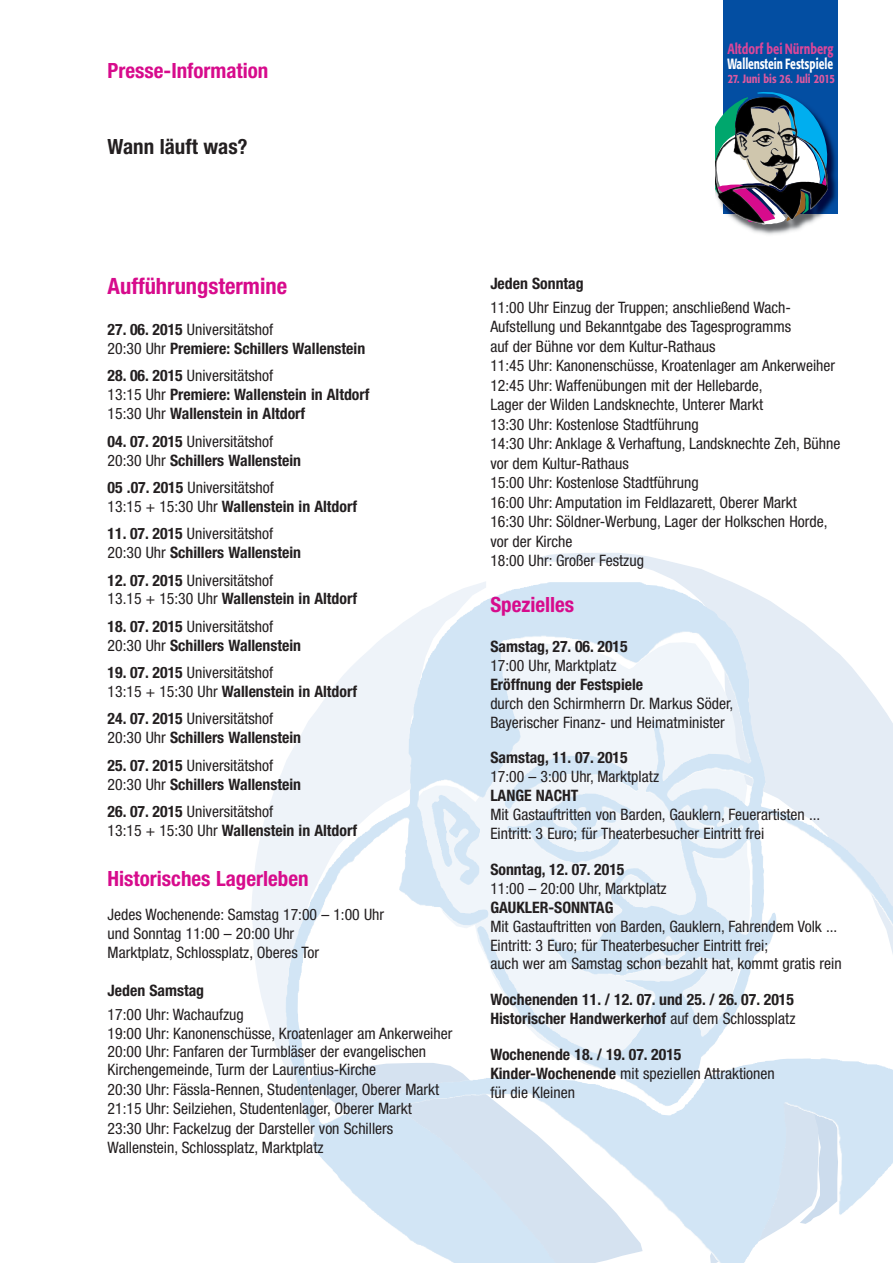
<style>
.page{position:relative;width:893px;height:1263px;background:#fff}
.page>*{position:absolute;margin:0;border:0;box-sizing:border-box;transform-origin:0 0}
.t1{font:700 condensed 22.5px "Helvetica Neue";color:#d70b8c}
.t2{font:700 condensed 21px "Helvetica Neue";color:#d70b8c}
.t3{font:700 condensed 21px "Helvetica Neue";color:#231f20}
.t4{font:condensed 15.75px/19.5px "Helvetica Neue";color:#231f20}
.t5{font:700 condensed 15.75px/18.9px "Helvetica Neue";color:#231f20}
.t6{font:500 14.7px "Formata";color:#fff;scale:.7 1}
.t7{font:500 14.7px "Formata";color:#db4699;scale:.75 1}
.t8{font:500 12px "Formata";color:#de59a0;scale:.8 1}
.s1{font-weight:400}
</style>
<div class="page">
<svg style="left:538px;top:553px;width:354px;height:246px;fill:#e4ecf5"></svg>
<svg style="left:757px;top:799px;width:135px;height:270px"></svg>
<svg style="left:308px;top:1070px;width:334px;height:193px;fill:#d2e5f5"></svg>
<svg style="left:506px;top:1084px;width:332px;height:179px"></svg>
<svg style="left:486px;top:642px;width:271px;height:428px;fill:#f0f5fa"></svg>
<svg style="left:251px;top:582px;width:235px;height:532px"></svg>
<img style="left:431px;top:793px;width:202px;height:93px">
<div style="left:723px;top:0;width:115px;height:213px;background:#034ea2"></div>
<img style="left:739px;top:224px;width:68px;height:11px">
<svg style="left:715px;top:92px;width:123px;height:132px"></svg>
<img style="left:739px;top:135px;width:35px;height:16px">
<h2 class="t2" style="left:108px;top:58px;width:162px">Presse-Information</h2>
<h2 class="t3" style="left:108px;top:134px;width:142px">Wann läuft was?</h2>
<p class="t7" style="left:727px;top:40px;width:143px">Altdorf bei Nürnberg</p>
<p class="t6" style="left:727px;top:55px;width:153px">Wallenstein Festspiele</p>
<p class="t8" style="left:728px;top:71px;width:136px">27. Juni bis 26. Juli 2015</p>
<h1 class="t1" style="left:108px;top:272px;width:181px">Aufführungstermine</h1>
<p class="t5" style="left:108px;top:320px;width:259px">27. 06. 2015 <span class="s1">Universitätshof<br>20:30 Uhr</span> Premiere: Schillers Wallenstein</p>
<p class="t5" style="left:108px;top:366px;width:263px">28. 06. 2015 <span class="s1">Universitätshof<br>13:15 Uhr</span> Premiere: Wallenstein in Altdorf<br><span class="s1">15:30 Uhr</span> Wallenstein in Altdorf</p>
<p class="t5" style="left:108px;top:431px;width:195px">04. 07. 2015 <span class="s1">Universitätshof<br>20:30 Uhr</span> Schillers Wallenstein</p>
<p class="t5" style="left:108px;top:478px;width:251px">05 .07. 2015 <span class="s1">Universitätshof<br>13:15 + 15:30 Uhr</span> Wallenstein in Altdorf</p>
<p class="t5" style="left:108px;top:524px;width:195px">11. 07. 2015 <span class="s1">Universitätshof<br>20:30 Uhr</span> Schillers Wallenstein</p>
<p class="t5" style="left:108px;top:570px;width:251px">12. 07. 2015 <span class="s1">Universitätshof<br>13.15 + 15:30 Uhr</span> Wallenstein in Altdorf</p>
<p class="t5" style="left:108px;top:617px;width:195px">18. 07. 2015 <span class="s1">Universitätshof<br>20:30 Uhr</span> Schillers Wallenstein</p>
<p class="t5" style="left:108px;top:663px;width:251px">19. 07. 2015 <span class="s1">Universitätshof<br>13:15 + 15:30 Uhr</span> Wallenstein in Altdorf</p>
<p class="t5" style="left:108px;top:709px;width:195px">24. 07. 2015 <span class="s1">Universitätshof<br>20:30 Uhr</span> Schillers Wallenstein</p>
<p class="t5" style="left:108px;top:755px;width:195px">25. 07. 2015 <span class="s1">Universitätshof<br>20:30 Uhr</span> Schillers Wallenstein</p>
<p class="t5" style="left:108px;top:802px;width:251px">26. 07. 2015 <span class="s1">Universitätshof<br>13:15 + 15:30 Uhr</span> Wallenstein in Altdorf</p>
<h2 class="t2" style="left:108px;top:866px;width:202px">Historisches Lagerleben</h2>
<p class="t4" style="left:108px;top:905px;width:278px;line-height:18.9px">Jedes Wochenende: Samstag 17:00 – 1:00 Uhr und Sonntag 11:00 – 20:00 Uhr<br>Marktplatz, Schlossplatz, Oberes Tor</p>
<p class="t5" style="left:108px;top:981px;width:98px">Jeden Samstag</p>
<p class="t4" style="left:108px;top:1004px;width:346px">17:00 Uhr: Wachaufzug<br>19:00 Uhr: Kanonenschüsse, Kroatenlager am Ankerweiher</p>
<p class="t4" style="left:108px;top:1042px;width:320px;line-height:18px">20:00 Uhr: Fanfaren der Turmbläser der evangelischen<br>Kirchengemeinde, Turm der Laurentius-Kirche</p>
<p class="t4" style="left:108px;top:1079px;width:333px">20:30 Uhr: Fässla-Rennen, Studentenlager, Oberer Markt 21:15 Uhr: Seilziehen, Studentenlager, Oberer Markt 23:30 Uhr: Fackelzug der Darsteller von Schillers Wallenstein, Schlossplatz, Marktplatz</p>
<p class="t5" style="left:490px;top:274px;width:95px">Jeden Sonntag</p>
<p class="t4" style="left:490px;top:298px;width:352px">11:00 Uhr Einzug der Truppen; anschließend Wach-Aufstellung und Bekanntgabe des Tagesprogramms<br>auf der Bühne vor dem Kultur-Rathaus<br>11:45 Uhr: Kanonenschüsse, Kroatenlager am Ankerweiher 12:45 Uhr: Waffenübungen mit der Hellebarde,<br>Lager der Wilden Landsknechte, Unterer Markt<br>13:30 Uhr: Kostenlose Stadtführung<br>14:30 Uhr: Anklage &amp; Verhaftung, Landsknechte Zeh, Bühne vor dem Kultur-Rathaus<br>15:00 Uhr: Kostenlose Stadtführung<br>16:00 Uhr: Amputation im Feldlazarett, Oberer Markt<br>16:30 Uhr: Söldner-Werbung, Lager der Holkschen Horde, vor der Kirche<br>18:00 Uhr: Großer Festzug</p>
<h2 class="t2" style="left:490px;top:591px;width:85px">Spezielles</h2>
<p class="t5" style="left:490px;top:637px;width:139px">Samstag, 27. 06. 2015</p>
<p class="t4" style="left:490px;top:655px;width:128px">17:00 Uhr, Marktplatz</p>
<p class="t5" style="left:490px;top:675px;width:154px">Eröffnung der Festspiele</p>
<p class="t4" style="left:490px;top:694px;width:244px;line-height:18.9px">durch den Schirmherrn Dr. Markus Söder,<br>Bayerischer Finanz- und Heimatminister</p>
<p class="t5" style="left:490px;top:748px;width:139px">Samstag, 11. 07. 2015</p>
<p class="t4" style="left:490px;top:767px;width:170px">17:00 – 3:00 Uhr, Marktplatz</p>
<p class="t5" style="left:490px;top:786px;width:90px">LANGE NACHT</p>
<p class="t4" style="left:490px;top:805px;width:331px;line-height:18.9px">Mit Gastauftritten von Barden, Gauklern, Feuerartisten ...<br>Eintritt: 3 Euro; für Theaterbesucher Eintritt frei</p>
<p class="t5" style="left:490px;top:860px;width:136px">Sonntag, 12. 07. 2015</p>
<p class="t4" style="left:490px;top:878px;width:178px">11:00 – 20:00 Uhr, Marktplatz</p>
<p class="t5" style="left:490px;top:898px;width:125px">GAUKLER-SONNTAG</p>
<p class="t4" style="left:490px;top:917px;width:353px;line-height:18.9px">Mit Gastauftritten von Barden, Gauklern, Fahrendem Volk ...<br>Eintritt: 3 Euro; für Theaterbesucher Eintritt frei;<br>auch wer am Samstag schon bezahlt hat, kommt gratis rein</p>
<p class="t5" style="left:490px;top:990px;width:307px">Wochenenden 11. / 12. 07. und 25. / 26. 07. 2015<br>Historischer Handwerkerhof <span class="s1">auf dem Schlossplatz</span></p>
<p class="t5" style="left:490px;top:1045px;width:286px">Wochenende 18. / 19. 07. 2015<br>Kinder-Wochenende <span class="s1">mit speziellen Attraktionen für die Kleinen</span></p>
</div>
